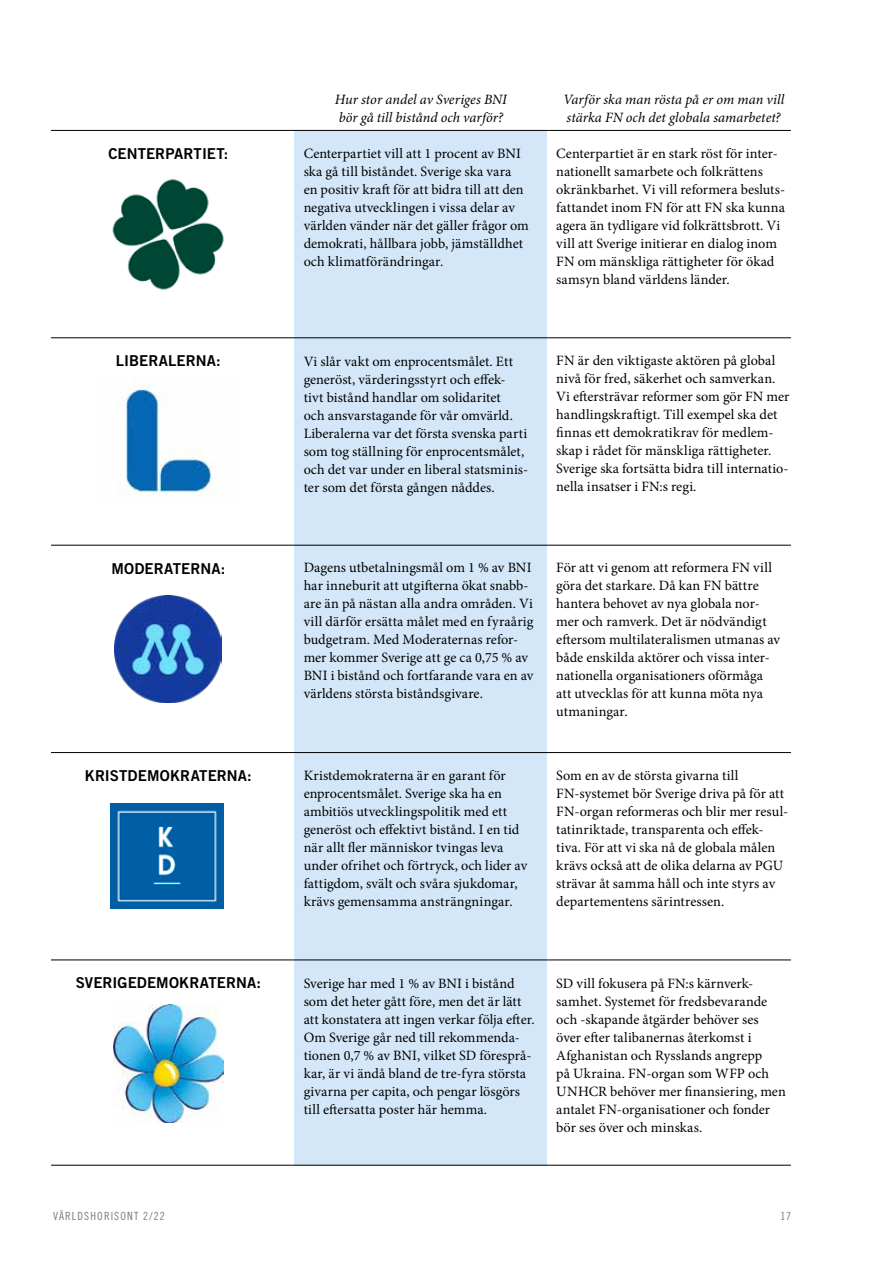
<style>
.page{position:relative;width:893px;height:1263px;background:#fff}
.page>*{position:absolute;margin:0;border:0;box-sizing:border-box;transform-origin:0 0}
.t1{font:15px "Trade Gothic LT Std Bd 2";letter-spacing:.005em;color:#000}
.t2{font:14.25px/18px "Minion Pro";color:#000}
.t3{font:italic 14.25px/18px "Minion Pro";color:#000}
.t4{font:11.25px "Trade Gothic LT Std Cn 18";letter-spacing:.1em;color:#7c7b7b}
</style>
<div class="page">
<div style="left:295px;top:131px;width:252px;height:1034px;background:#d4e7f8"></div>
<img style="left:112px;top:179px;width:112px;height:111px">
<img style="left:111px;top:804px;width:112px;height:104px">
<img style="left:117px;top:383px;width:98px;height:113px">
<img style="left:115px;top:595px;width:107px;height:107px">
<img style="left:113px;top:1005px;width:110px;height:117px">
<hr style="left:51px;top:130px;width:740px;height:1px;background:#000">
<hr style="left:51px;top:1165px;width:740px;height:1px;background:#000">
<hr style="left:51px;top:959px;width:740px;height:1px;background:#000">
<hr style="left:51px;top:752px;width:740px;height:1px;background:#000">
<hr style="left:51px;top:545px;width:740px;height:1px;background:#000">
<hr style="left:51px;top:337px;width:740px;height:1px;background:#000">
<p class="t3" style="left:335px;top:91px;width:174px">Hur stor andel av Sveriges BNI bör gå till bistånd och varför?</p>
<p class="t3" style="left:563px;top:91px;width:223px">Varför ska man rösta på er om man vill stärka FN och det globala samarbetet?</p>
<p class="t1" style="left:108px;top:144px;width:121px">CENTERPARTIET:</p>
<p class="t2" style="left:304px;top:145px;width:227px">Centerpartiet vill att 1 procent av BNI ska gå till biståndet. Sverige ska vara<br>en positiv kraft för att bidra till att den negativa utvecklingen i vissa delar av världen vänder när det gäller frågor om demokrati, hållbara jobb, jämställdhet och klimatförändringar.</p>
<p class="t2" style="left:556px;top:145px;width:230px">Centerpartiet är en stark röst för inter&shy;nationellt samarbete och folkrättens okränkbarhet. Vi vill reformera besluts&shy;fattandet inom FN för att FN ska kunna agera än tydligare vid folkrättsbrott. Vi vill att Sverige initierar en dialog inom FN om mänskliga rättigheter för ökad samsyn bland världens länder.</p>
<p class="t1" style="left:116px;top:351px;width:106px">LIBERALERNA:</p>
<p class="t2" style="left:304px;top:352px;width:226px">Vi slår vakt om enprocentsmålet. Ett generöst, värderingsstyrt och effek&shy;tivt bistånd handlar om solidaritet<br>och ansvarstagande för vår omvärld.<br>Liberalerna var det första svenska parti som tog ställning för enprocentsmålet, och det var under en liberal statsminis&shy;ter som det första gången nåddes.</p>
<p class="t2" style="left:556px;top:351px;width:235px">FN är den viktigaste aktören på global nivå för fred, säkerhet och samverkan.<br>Vi eftersträvar reformer som gör FN mer handlingskraftigt. Till exempel ska det finnas ett demokratikrav för medlem&shy;skap i rådet för mänskliga rättigheter.<br>Sverige ska fortsätta bidra till internatio&shy;nella insatser i FN:s regi.</p>
<p class="t1" style="left:111px;top:559px;width:115px">MODERATERNA:</p>
<p class="t2" style="left:304px;top:558px;width:232px">Dagens utbetalningsmål om 1 % av BNI har inneburit att utgifterna ökat snabb&shy;are än på nästan alla andra områden. Vi vill därför ersätta målet med en fyraårig budgetram. Med Moderaternas refor&shy;mer kommer Sverige att ge ca 0,75 % av BNI i bistånd och fortfarande vara en av världens största biståndsgivare.</p>
<p class="t2" style="left:556px;top:558px;width:226px">För att vi genom att reformera FN vill göra det starkare. Då kan FN bättre hantera behovet av nya globala nor&shy;mer och ramverk. Det är nödvändigt eftersom multilateralismen utmanas av både enskilda aktörer och vissa inter&shy;nationella organisationers oförmåga att utvecklas för att kunna möta nya utmaningar.</p>
<p class="t1" style="left:85px;top:766px;width:168px">KRISTDEMOKRATERNA:</p>
<p class="t2" style="left:304px;top:767px;width:225px">Kristdemokraterna är en garant för enprocentsmålet. Sverige ska ha en ambitiös utvecklingspolitik med ett generöst och effektivt bistånd. I en tid när allt fler människor tvingas leva under ofrihet och förtryck, och lider av fattigdom, svält och svåra sjukdomar, krävs gemensamma ansträngningar.</p>
<p class="t2" style="left:556px;top:767px;width:233px">Som en av de största givarna till FN-systemet bör Sverige driva på för att FN-organ reformeras och blir mer resul&shy;tatinriktade, transparenta och effek&shy;tiva. För att vi ska nå de globala målen krävs också att de olika delarna av PGU strävar åt samma håll och inte styrs av departementens särintressen.</p>
<p class="t1" style="left:76px;top:974px;width:187px">SVERIGEDEMOKRATERNA:</p>
<p class="t2" style="left:304px;top:974px;width:233px">Sverige har med 1 % av BNI i bistånd som det heter gått före, men det är lätt att konstatera att ingen verkar följa efter.<br>Om Sverige går ned till rekommenda&shy;tionen 0,7 % av BNI, vilket SD föresprå&shy;kar, är vi ändå bland de tre-fyra största givarna per capita, och pengar lösgörs till eftersatta poster här hemma.</p>
<p class="t2" style="left:556px;top:974px;width:231px">SD vill fokusera på FN:s kärnverk&shy;samhet. Systemet för fredsbevarande och -skapande åtgärder behöver ses över efter talibanernas återkomst i Afghanistan och Rysslands angrepp<br>på Ukraina. FN-organ som WFP och UNHCR behöver mer finansiering, men antalet FN-organisationer och fonder bör ses över och minskas.</p>
<p class="t4" style="left:53px;top:1209px;width:113px">VÄRLDSHORISONT 2/22</p>
<p class="t4" style="left:781px;top:1209px;width:12px">17</p>
</div>
